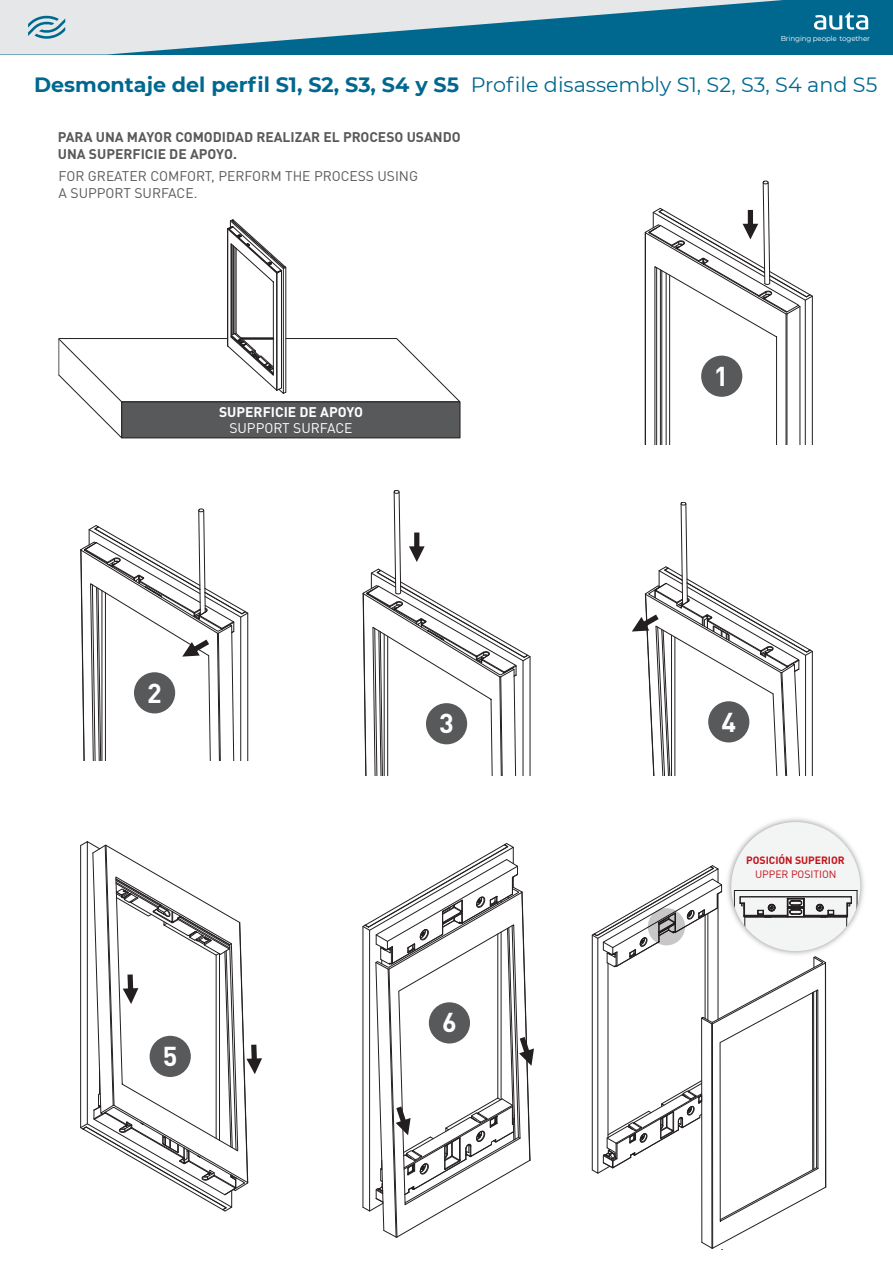
<style>
.page{position:relative;width:893px;height:1263px;background:#fff}
.page>*{position:absolute;margin:0;border:0;box-sizing:border-box;transform-origin:0 0}
.t1{font:700 27px "DIN Pro";color:#fff}
.t2{font:20.7px "Montserrat";color:#00688f}
.t3{font:700 13.8px/17.2px "DIN Pro";color:#58595b}
.t4{font:13.8px/17.2px "DIN Pro";color:#58595b}
.t5{font:700 13.8px "DIN Pro";color:#fff}
.t6{font:13.8px "DIN Pro";color:#fff}
.t7{font:700 10.5px "DIN Pro";letter-spacing:-.005em;color:#c3121a}
.t8{font:10.5px "DIN Pro";letter-spacing:-.005em;color:#c3121a}
.t9{font:7.2px "Montserrat";letter-spacing:-.015em;color:#fff}
.s1{font-weight:700}
</style>
<div class="page">
<svg style="left:0;top:0;width:893px;height:54px;background:#73a7bc"></svg>
<svg style="left:28px;top:15px;width:37px;height:24px"></svg>
<svg style="left:645px;top:180px;width:168px;height:264px"></svg>
<div style="left:748px;top:210px;width:5px;height:17px;background:#231f20"></div>
<svg style="left:80px;top:842px;width:182px;height:370px"></svg>
<div style="left:150px;top:1036px;width:41px;height:41px;background:#58595b;border-radius:50%"></div>
<svg style="left:362px;top:843px;width:172px;height:395px"></svg>
<svg style="left:80px;top:508px;width:168px;height:253px"></svg>
<svg style="left:363px;top:490px;width:168px;height:285px"></svg>
<div style="left:426px;top:703px;width:41px;height:41px;background:#58595b;border-radius:50%"></div>
<svg style="left:632px;top:502px;width:181px;height:273px"></svg>
<div style="left:122px;top:402px;width:338px;height:36px;background:#58595b"></div>
<div style="left:121px;top:401px;width:339px;height:37px;border:1px solid #231f20"></div>
<hr style="left:59px;top:338px;width:169px;height:1px;background:#231f20">
<svg style="left:58px;top:338px;width:65px;height:101px"></svg>
<hr style="left:58px;top:338px;width:1px;height:37px;background:#57585a">
<svg style="left:227px;top:219px;width:234px;height:184px"></svg>
<img style="left:731px;top:818px;width:133px;height:98px">
<div style="left:731px;top:822px;width:129px;height:129px;background:#f3f4f4;border-radius:50%"></div>
<svg style="left:592px;top:865px;width:265px;height:385px"></svg>
<p class="t9" style="left:781px;top:34px;width:91px">Bringing people together</p>
<p class="t2" style="left:34px;top:72px;width:845px"><span class="s1">Desmontaje del perfil S1, S2, S3, S4 y S5</span> Profile disassembly S1, S2, S3, S4 and S5</p>
<p class="t3" style="left:58px;top:130px;width:404px">PARA UNA MAYOR COMODIDAD REALIZAR EL PROCESO USANDO<br>UNA SUPERFICIE DE APOYO.</p>
<p class="t4" style="left:59px;top:169px;width:361px">FOR GREATER COMFORT, PERFORM THE PROCESS USING<br>A SUPPORT SURFACE.</p>
<p class="t5" style="left:219px;top:407px;width:146px">SUPERFICIE DE APOYO</p>
<p class="t6" style="left:229px;top:423px;width:125px">SUPPORT SURFACE</p>
<h1 class="t1" style="left:147px;top:683px;width:16px">2</h1>
<h1 class="t1" style="left:714px;top:367px;width:16px">1</h1>
<h1 class="t1" style="left:163px;top:1047px;width:16px">5</h1>
<h1 class="t1" style="left:439px;top:714px;width:16px">3</h1>
<h1 class="t1" style="left:721px;top:712px;width:16px">4</h1>
<p class="t7" style="left:746px;top:857px;width:100px">POSICIÓN SUPERIOR</p>
<p class="t8" style="left:755px;top:871px;width:83px">UPPER POSITION</p>
<h1 class="t1" style="left:442px;top:1013px;width:16px">6</h1>
</div>
